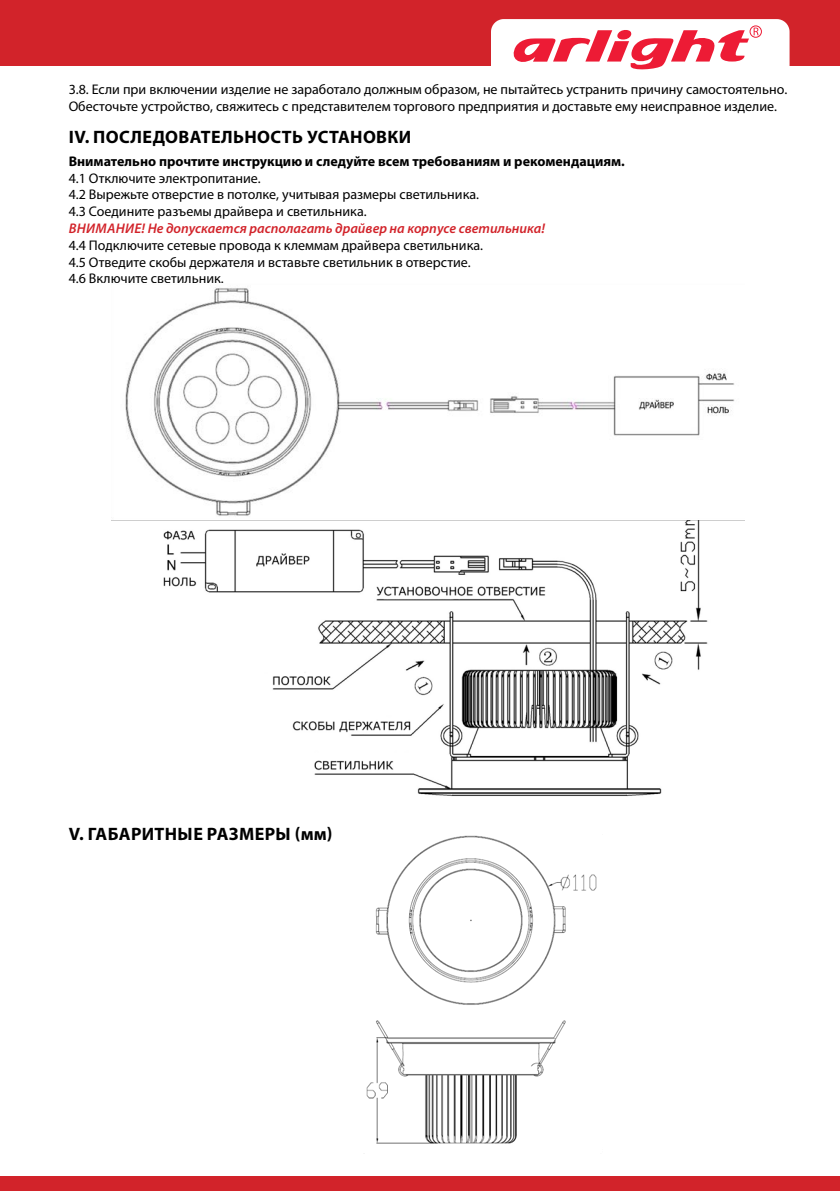
<style>
.page{position:relative;width:840px;height:1191px;background:#fff}
.page>*{position:absolute;margin:0;border:0;box-sizing:border-box;transform-origin:0 0}
.t1{font:700 18px "Myriad Pro";letter-spacing:.02em;color:#000}
.t2{font:14px/16.8px "Myriad Pro";color:#000}
.t3{font:700 14px "Myriad Pro";color:#000}
.t4{font:italic 600 14px "Myriad Pro";color:#d2232a}
</style>
<div class="page">
<img style="left:163px;top:520px;width:552px;height:277px">
<div style="left:0;top:0;width:839px;height:65px;background:#d2232a"></div>
<div style="left:497px;top:25px;width:285px;height:54px;background:#fff;border-radius:6px"></div>
<div style="left:490px;top:19px;width:299px;height:67px;border:13px solid #fff;border-radius:6px"></div>
<div style="left:0;top:1176px;width:839px;height:15px;background:#d2232a"></div>
<svg style="left:513px;top:28px;width:245px;height:41px"></svg>
<div style="left:749px;top:26px;width:12px;height:12px;border:1px solid #ed1b35;border-radius:50%"></div>
<img style="left:125px;top:287px;width:610px;height:229px">
<img style="left:366px;top:835px;width:231px;height:309px">
<p class="t2" style="left:69px;top:82px;width:719px">3.8. Если при включении изделие не заработало должным образом, не пытайтесь устранить причину самостоятельно.<br>Обесточьте устройство, свяжитесь с представителем торгового предприятия и доставьте ему неисправное изделие.</p>
<p class="t1" style="left:69px;top:126px;width:343px">IV. Последовательность установки</p>
<p class="t3" style="left:69px;top:153px;width:557px">Внимательно прочтите инструкцию и следуйте всем требованиям и рекомендациям.</p>
<p class="t2" style="left:69px;top:170px;width:412px">4.1 Отключите электропитание.<br>4.2 Вырежьте отверстие в потолке, учитывая размеры светильника.<br>4.3 Соедините разъемы драйвера и светильника.</p>
<p class="t4" style="left:69px;top:221px;width:477px">Внимание! Не допускается располагать драйвер на корпусе светильника!</p>
<p class="t2" style="left:69px;top:237px;width:416px">4.4 Подключите сетевые провода к клеммам драйвера светильника.<br>4.5 Отведите скобы держателя и вставьте светильник в отверстие.<br>4.6 Включите светильник.</p>
<p class="t1" style="left:69px;top:823px;width:265px">V. Габаритные размеры (мм)</p>
</div>
